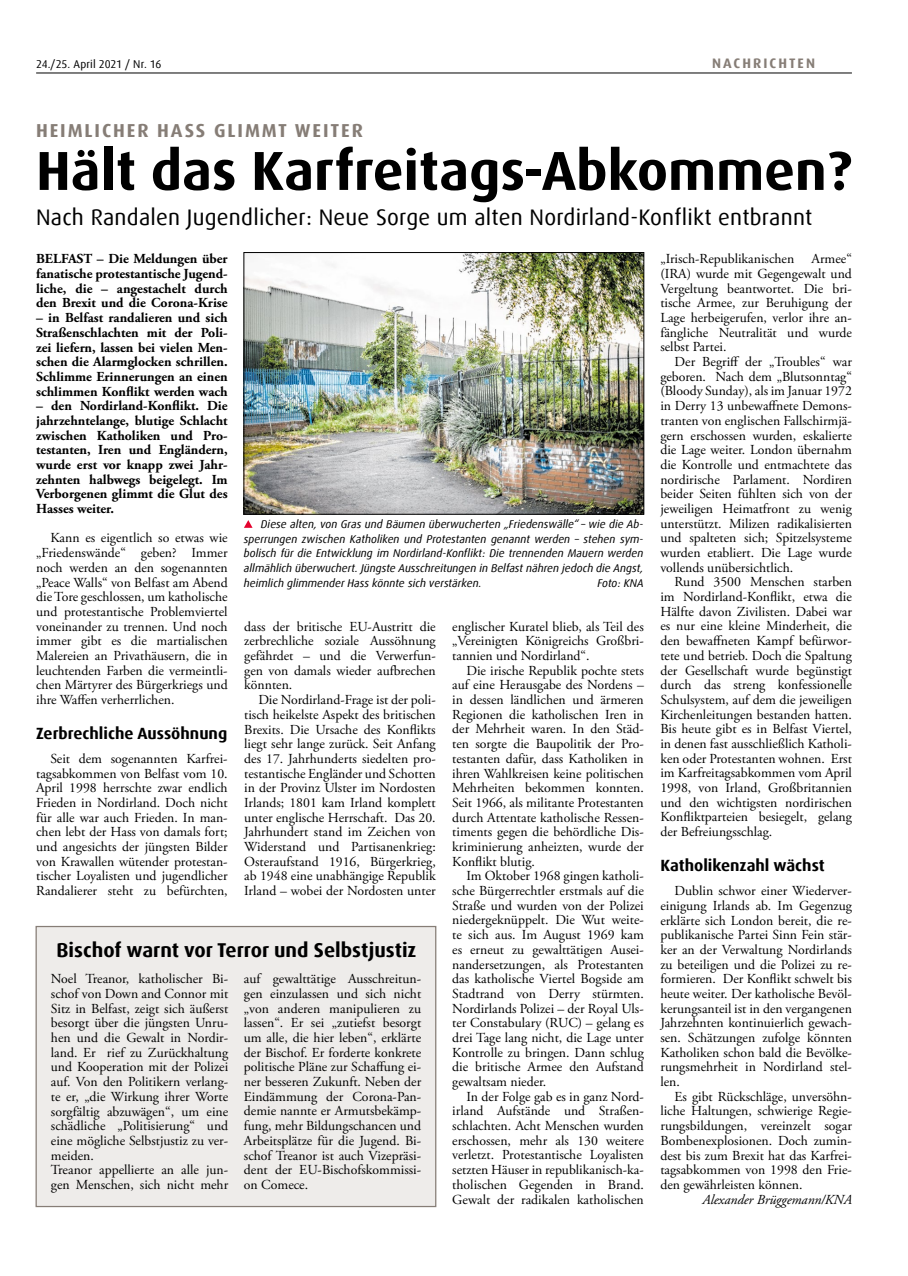
<style>
.page{position:relative;width:908px;height:1276px;background:#fff}
.page>*{position:absolute;margin:0;border:0;box-sizing:border-box;transform-origin:0 0}
.t1{font:700 55px "Dax Offc Pro";color:#000}
.t2{font:22.5px "Dax Offc Pro";letter-spacing:.01em;color:#000}
.t3{font:700 20px "Dax Offc Pro";color:#000}
.t4{font:700 18.75px "Dax Offc Pro";letter-spacing:.1em;color:#867d76}
.t5{font:700 16.25px "Dax Offc Pro";color:#000}
.t6{font:13.75px/14.6px "Adobe Garamond Pro";color:#000;text-align:justify}
.t7{font:700 13.75px/14.6px "Adobe Garamond Pro";color:#000;text-align:justify}
.t8{font:italic 13.75px "Adobe Garamond Pro";color:#000}
.t9{font:700 13.75px "Dax Offc Pro";letter-spacing:.15em;color:#867d76}
.t10{font:italic 11.25px/14.8px "Dax Offc Pro";color:#000;text-align:justify}
.t11{font:11.25px "Dax Offc Pro";letter-spacing:.005em;color:#000}
</style>
<div class="page">
<hr style="left:36px;top:73px;width:815px;height:1px;background:#000">
<div style="left:36px;top:926px;width:399px;height:280px;background:#eeecea"></div>
<div style="left:35px;top:926px;width:401px;height:281px;border:1px solid #867d76"></div>
<img style="left:245px;top:254px;width:396px;height:258px">
<div style="left:243px;top:252px;width:400px;height:262px;border:1px solid #000"></div>
<svg style="left:244px;top:520px;width:8px;height:8px"></svg>
<p class="t11" style="left:36px;top:56px;width:127px">24./25. April 2021 / Nr. 16</p>
<p class="t9" style="left:711px;top:54px;width:104px">NACHRICHTEN</p>
<h3 class="t4" style="left:36px;top:119px;width:328px">HEIMLICHER HASS GLIMMT WEITER</h3>
<h1 class="t1" style="left:36px;top:135px;width:816px">Hält das Karfreitags-Abkommen?</h1>
<h2 class="t2" style="left:36px;top:202px;width:777px">Nach Randalen Jugendlicher: Neue Sorge um alten Nordirland-Konflikt entbrannt</h2>
<p class="t7" style="left:36px;top:252px;width:193px">BELFAST – Die Meldungen über fanatische protestantische Jugend&shy;liche, die – angestachelt durch den Brexit und die Corona-Krise</p>
<p class="t7" style="left:36px;top:311px;width:193px">– in Belfast randalieren und sich Straßenschlachten mit der Poli&shy;zei liefern, lassen bei vielen Men&shy;schen die Alarmglocken schrillen.<br>Schlimme Erinnerungen an einen schlimmen Konflikt werden wach</p>
<p class="t7" style="left:36px;top:399px;width:193px">– den Nordirland-Konflikt. Die jahrzehntelange, blutige Schlacht zwischen Katholiken und Pro&shy;testanten, Iren und Engländern, wurde erst vor knapp zwei Jahr&shy;zehnten halbwegs beigelegt. Im Verborgenen glimmt die Glut des Hasses weiter.</p>
<p class="t6" style="left:36px;top:531px;width:193px;text-indent:14px">Kann es eigentlich so etwas wie „Friedenswände“ geben? Immer noch werden an den sogenannten „Peace Walls“ von Belfast am Abend die Tore geschlossen, um katholische und protestantische Problemviertel voneinander zu trennen. Und noch immer gibt es die martialischen Malereien an Privathäusern, die in leuchtenden Farben die vermeintli&shy;chen Märtyrer des Bürgerkriegs und ihre Waffen verherrlichen.</p>
<p class="t5" style="left:36px;top:722px;width:192px">Zerbrechliche Aussöhnung</p>
<p class="t6" style="left:36px;top:751px;width:193px;text-indent:14px">Seit dem sogenannten Karfrei&shy;tagsabkommen von Belfast vom 10.<br>April 1998 herrschte zwar endlich Frieden in Nordirland. Doch nicht für alle war auch Frieden. In man&shy;chen lebt der Hass von damals fort; und angesichts der jüngsten Bilder von Krawallen wütender protestan&shy;tischer Loyalisten und jugendlicher Randalierer steht zu befürchten,</p>
<p class="t10" style="left:244px;top:516px;width:401px;text-indent:17px">Diese alten, von Gras und Bäumen überwucherten „Friedenswälle“ – wie die Ab&shy;sperrungen zwischen Katholiken und Protestanten genannt werden – stehen sym&shy;bolisch für die Entwicklung im Nordirland-Konflikt: Die trennenden Mauern werden allmählich überwuchert. Jüngste Ausschreitungen in Belfast nähren jedoch die Angst, heimlich glimmender Hass könnte sich verstärken.</p>
<p class="t10" style="left:597px;top:575px;width:48px">Foto: KNA</p>
<p class="t6" style="left:452px;top:619px;width:193px">englischer Kuratel blieb, als Teil des „Vereinigten Königreichs Großbri&shy;tannien und Nordirland“.</p>
<p class="t6" style="left:452px;top:663px;width:193px;text-indent:14px">Die irische Republik pochte stets auf eine Herausgabe des Nordens – in dessen ländlichen und ärmeren Regionen die katholischen Iren in der Mehrheit waren. In den Städ&shy;ten sorgte die Baupolitik der Pro&shy;testanten dafür, dass Katholiken in ihren Wahlkreisen keine politischen Mehrheiten bekommen konnten.<br>Seit 1966, als militante Protestanten durch Attentate katholische Ressen&shy;timents gegen die behördliche Dis&shy;kriminierung anheizten, wurde der Konflikt blutig.</p>
<p class="t6" style="left:452px;top:869px;width:193px;text-indent:14px">Im Oktober 1968 gingen katholi&shy;sche Bürgerrechtler erstmals auf die Straße und wurden von der Polizei niedergeknüppelt. Die Wut weite&shy;te sich aus. Im August 1969 kam es erneut zu gewalttätigen Ausei&shy;nandersetzungen, als Protestanten das katholische Viertel Bogside am Stadtrand von Derry stürmten.<br>Nordirlands Polizei – der Royal Uls&shy;ter Constabulary (RUC) – gelang es drei Tage lang nicht, die Lage unter Kontrolle zu bringen. Dann schlug die britische Armee den Aufstand gewaltsam nieder.</p>
<p class="t6" style="left:452px;top:1089px;width:193px;text-indent:14px">In der Folge gab es in ganz Nord&shy;irland Aufstände und Straßen&shy;schlachten. Acht Menschen wurden erschossen, mehr als 130 weitere verletzt. Protestantische Loyalisten setzten Häuser in republikanisch-ka&shy;tholischen Gegenden in Brand.<br>Gewalt der radikalen katholischen</p>
<p class="t6" style="left:244px;top:619px;width:193px">dass der britische EU-Austritt die zerbrechliche soziale Aussöhnung gefährdet – und die Verwerfun&shy;gen von damals wieder aufbrechen könnten.</p>
<p class="t6" style="left:244px;top:693px;width:193px;text-indent:14px">Die Nordirland-Frage ist der poli&shy;tisch heikelste Aspekt des britischen Brexits. Die Ursache des Konflikts liegt sehr lange zurück. Seit Anfang des 17. Jahrhunderts siedelten pro&shy;testantische Engländer und Schotten in der Provinz Ulster im Nordosten Irlands; 1801 kam Irland komplett unter englische Herrschaft. Das 20.<br>Jahrhundert stand im Zeichen von Widerstand und Partisanenkrieg:<br>Osteraufstand 1916, Bürgerkrieg, ab 1948 eine unabhängige Republik Irland – wobei der Nordosten unter</p>
<h3 class="t3" style="left:56px;top:937px;width:361px">Bischof warnt vor Terror und Selbstjustiz</h3>
<p class="t6" style="left:51px;top:972px;width:179px;text-align:left">Noel Treanor, katholischer Bi&shy;schof von Down and Connor mit<br>Sitz in Belfast, zeigt sich äußerst besorgt über die jüngsten Unru&shy;hen und die Gewalt in Nordir&shy;land. Er rief zu Zurückhaltung und Kooperation mit der Polizei auf. Von den Politikern verlang&shy;te er, „die Wirkung ihrer Worte sorgfältig abzuwägen“, um eine schädliche „Politisierung“ und eine mögliche Selbstjustiz zu ver&shy;meiden.<br>Treanor appellierte an alle jun&shy;gen Menschen, sich nicht mehr</p>
<p class="t6" style="left:244px;top:972px;width:179px">auf gewalttätige Ausschreitun&shy;gen einzulassen und sich nicht „von anderen manipulieren zu lassen“. Er sei „zutiefst besorgt um alle, die hier leben“, erklärte der Bischof. Er forderte konkrete politische Pläne zur Schaffung ei&shy;ner besseren Zukunft. Neben der Eindämmung der Corona-Pan&shy;demie nannte er Armutsbekämp&shy;fung, mehr Bildungschancen und Arbeitsplätze für die Jugend. Bi&shy;schof Treanor ist auch Vizepräsi&shy;dent der EU-Bischofskommissi&shy;on Comece.</p>
<p class="t6" style="left:660px;top:252px;width:193px">„Irisch-Republikanischen Armee“ (IRA) wurde mit Gegengewalt und Vergeltung beantwortet. Die bri&shy;tische Armee, zur Beruhigung der Lage herbeigerufen, verlor ihre an&shy;fängliche Neutralität und wurde selbst Partei.</p>
<p class="t6" style="left:660px;top:355px;width:193px;text-indent:14px">Der Begriff der „Troubles“ war geboren. Nach dem „Blutsonntag“ (Bloody Sunday), als im Januar 1972 in Derry 13 unbewaffnete Demons&shy;tranten von englischen Fallschirmjä&shy;gern erschossen wurden, eskalierte die Lage weiter. London übernahm die Kontrolle und entmachtete das nordirische Parlament. Nordiren beider Seiten fühlten sich von der jeweiligen Heimatfront zu wenig unterstützt. Milizen radikalisierten und spalteten sich; Spitzelsysteme wurden etabliert. Die Lage wurde vollends unübersichtlich.</p>
<p class="t6" style="left:660px;top:575px;width:193px;text-indent:14px">Rund 3500 Menschen starben im Nordirland-Konflikt, etwa die Hälfte davon Zivilisten. Dabei war es nur eine kleine Minderheit, die den bewaffneten Kampf befürwor&shy;tete und betrieb. Doch die Spaltung der Gesellschaft wurde begünstigt durch das streng konfessionelle Schulsystem, auf dem die jeweiligen Kirchenleitungen bestanden hatten.<br>Bis heute gibt es in Belfast Viertel, in denen fast ausschließlich Katholi&shy;ken oder Protestanten wohnen. Erst im Karfreitagsabkommen vom April 1998, von Irland, Großbritannien und den wichtigsten nordirischen Konfliktparteien besiegelt, gelang der Befreiungsschlag.</p>
<p class="t5" style="left:660px;top:855px;width:166px">Katholikenzahl wächst</p>
<p class="t6" style="left:660px;top:884px;width:193px;text-indent:14px">Dublin schwor einer Wiederver&shy;einigung Irlands ab. Im Gegenzug erklärte sich London bereit, die re&shy;publikanische Partei Sinn Fein stär&shy;ker an der Verwaltung Nordirlands zu beteiligen und die Polizei zu re&shy;formieren. Der Konflikt schwelt bis heute weiter. Der katholische Bevöl&shy;kerungsanteil ist in den vergangenen Jahrzehnten kontinuierlich gewach&shy;sen. Schätzungen zufolge könnten Katholiken schon bald die Bevölke&shy;rungsmehrheit in Nordirland stel&shy;len.</p>
<p class="t6" style="left:660px;top:1089px;width:193px;text-indent:14px">Es gibt Rückschläge, unversöhn&shy;liche Haltungen, schwierige Regie&shy;rungsbildungen, vereinzelt sogar Bombenexplosionen. Doch zumin&shy;dest bis zum Brexit hat das Karfrei&shy;tagsabkommen von 1998 den Frie&shy;den gewährleisten können.</p>
<p class="t8" style="left:702px;top:1191px;width:151px">Alexander Brüggemann/KNA</p>
</div>
